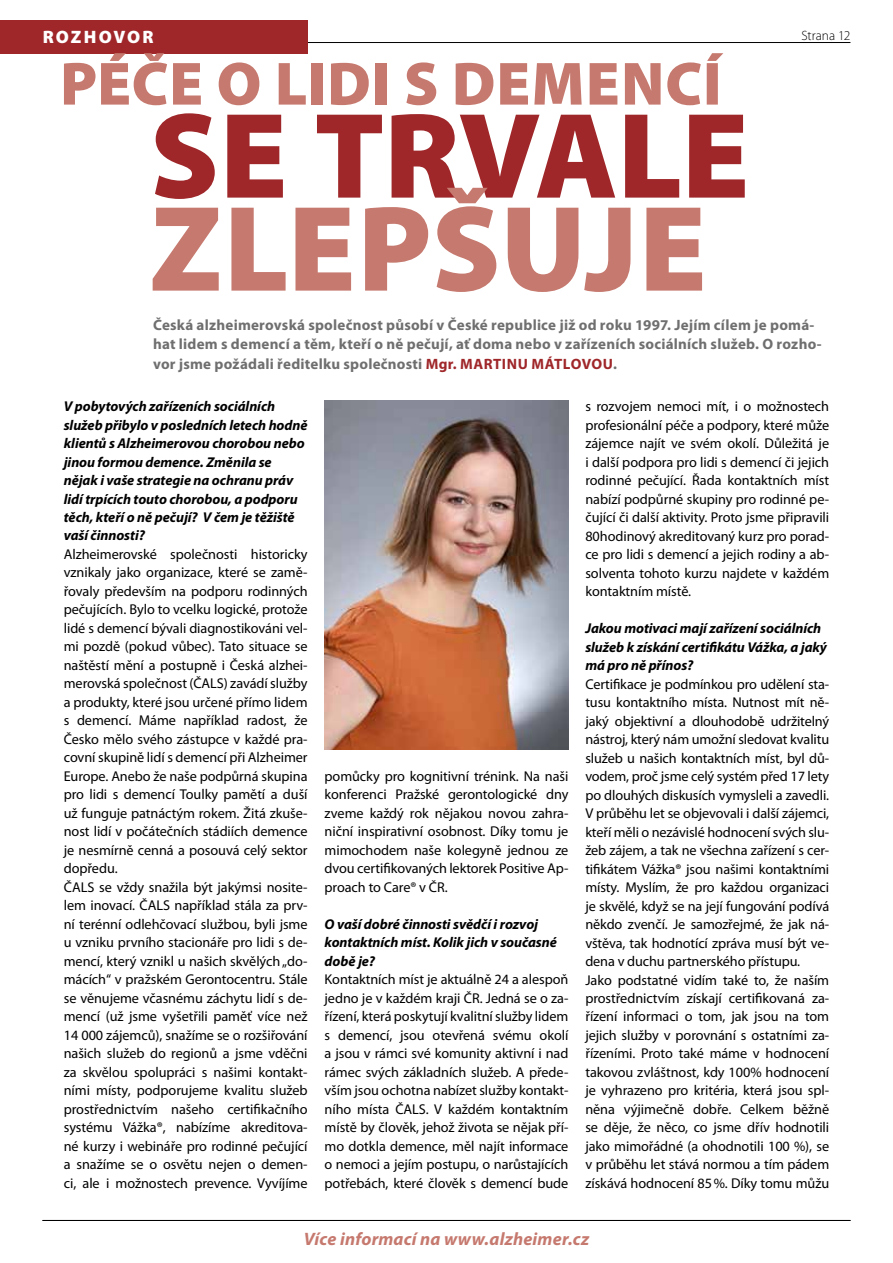
<style>
.page{position:relative;width:893px;height:1263px;background:#fff}
.page>*{position:absolute;margin:0;border:0;box-sizing:border-box;transform-origin:0 0}
.t1{font:900 123px "Myriad Pro";letter-spacing:-.005em;color:#9f272a}
.t2{font:900 123px "Myriad Pro";color:#c6796e}
.t3{font:900 61.5px "Myriad Pro";letter-spacing:.015em;color:#c6796e}
.t4{font:italic 700 18px "Myriad Pro";letter-spacing:.01em;color:#c6796e}
.t5{font:900 18px "Myriad Pro";letter-spacing:.115em;color:#fff}
.t6{font:700 15px/19.5px "Myriad Pro";letter-spacing:.015em;color:#706f6f}
.t7{font:14.25px/18.5px "Myriad Pro";letter-spacing:-.005em;color:#000;text-align:justify}
.t8{font:italic 700 14.25px/18.5px "Myriad Pro";letter-spacing:-.005em;color:#000}
.t9{font:300 13.5px "Myriad Pro";color:#000}
.s1{color:#9f272a}
</style>
<div class="page">
<hr style="left:43px;top:1220px;width:807px;height:1px;background:#000">
<hr style="left:43px;top:42px;width:807px;height:1px;background:#000">
<div style="left:0;top:20px;width:308px;height:33px;background:#9f272a"></div>
<img style="left:325px;top:400px;width:243px;height:350px">
<p class="t5" style="left:43px;top:25px;width:112px">ROZHOVOR</p>
<p class="t9" style="left:801px;top:27px;width:50px">Strana 12</p>
<h2 class="t3" style="left:60px;top:43px;width:663px">PÉČE O LIDI S DEMENCÍ</h2>
<h1 class="t1" style="left:150px;top:74px;width:601px">SE TRVALE</h1>
<h1 class="t2" style="left:150px;top:167px;width:558px">ZLEPŠUJE</h1>
<p class="t6" style="left:153px;top:315px;width:670px">Česká alzheimerovská společnost působí v České republice již od roku 1997. Jejím cílem je pomá&shy;hat lidem s demencí a těm, kteří o ně pečují, ať doma nebo v zařízeních sociálních služeb. O rozho&shy;vor jsme požádali ředitelku společnosti <span class="s1">Mgr. MARTINU MÁTLOVOU</span>.</p>
<p class="t8" style="left:64px;top:396px;width:245px">V pobytových zařízeních sociálních služeb přibylo v posledních letech hodně klientů s Alzheimerovou chorobou nebo jinou formou demence. Změnila se nějak i vaše strategie na ochranu práv lidí trpících touto chorobou, a podporu těch, kteří o ně pečují? V čem je těžiště vaší činnosti?</p>
<p class="t7" style="left:64px;top:545px;width:245px;text-align:left">Alzheimerovské společnosti historicky vznikaly jako organizace, které se zamě&shy;řovaly především na podporu rodinných pečujících. Bylo to vcelku logické, protože lidé s demencí bývali diagnostikováni vel&shy;mi pozdě (pokud vůbec). Tato situace se naštěstí mění a postupně i Česká alzhei&shy;merovská společnost (ČALS) zavádí služby a produkty, které jsou určené přímo lidem s demencí. Máme například radost, že Česko mělo svého zástupce v každé pra&shy;covní skupině lidí s demencí při Alzheimer Europe. Anebo že naše podpůrná skupina pro lidi s demencí Toulky pamětí a duší už funguje patnáctým rokem. Žitá zkuše&shy;nost lidí v počátečních stádiích demence je nesmírně cenná a posouvá celý sektor dopředu.<br>ČALS se vždy snažila být jakýmsi nosite&shy;lem inovací. ČALS například stála za prv&shy;ní terénní odlehčovací službou, byli jsme u vzniku prvního stacionáře pro lidi s de&shy;mencí, který vznikl u našich skvělých „do&shy;mácích“ v pražském Gerontocentru. Stále se věnujeme včasnému záchytu lidí s de&shy;mencí (už jsme vyšetřili paměť více než 14 000 zájemců), snažíme se o rozšiřování našich služeb do regionů a jsme vděčni za skvělou spolupráci s našimi kontakt&shy;ními místy, podporujeme kvalitu služeb prostřednictvím našeho certifikačního systému Vážka®, nabízíme akreditova&shy;né kurzy i webináře pro rodinné pečující a snažíme se o osvětu nejen o demen&shy;ci, ale i možnostech prevence. Vyvíjíme</p>
<p class="t7" style="left:585px;top:397px;width:245px">s rozvojem nemoci mít, i o možnostech profesionální péče a podpory, které může zájemce najít ve svém okolí. Důležitá je i další podpora pro lidi s demencí či jejich rodinné pečující. Řada kontaktních míst nabízí podpůrné skupiny pro rodinné pe&shy;čující či další aktivity. Proto jsme připravili 80hodinový akreditovaný kurz pro porad&shy;ce pro lidi s demencí a jejich rodiny a ab&shy;solventa tohoto kurzu najdete v každém kontaktním místě.</p>
<p class="t8" style="left:585px;top:618px;width:243px">Jakou motivaci mají zařízení sociálních služeb k získání certifikátu Vážka, a jaký má pro ně přínos?</p>
<p class="t7" style="left:585px;top:674px;width:245px;text-align:left">Certifikace je podmínkou pro udělení sta&shy;tusu kontaktního místa. Nutnost mít ně&shy;jaký objektivní a dlouhodobě udržitelný nástroj, který nám umožní sledovat kvalitu služeb u našich kontaktních míst, byl dů&shy;vodem, proč jsme celý systém před 17 lety po dlouhých diskusích vymysleli a zavedli.<br>V průběhu let se objevovali i další zájemci, kteří měli o nezávislé hodnocení svých slu&shy;žeb zájem, a tak ne všechna zařízení s cer&shy;tifikátem Vážka® jsou našimi kontaktními místy. Myslím, že pro každou organizaci je skvělé, když se na její fungování podívá někdo zvenčí. Je samozřejmé, že jak ná&shy;vštěva, tak hodnotící zpráva musí být ve&shy;dena v duchu partnerského přístupu.<br>Jako podstatné vidím také to, že naším prostřednictvím získají certifikovaná za&shy;řízení informaci o tom, jak jsou na tom jejich služby v porovnání s ostatními za&shy;řízeními. Proto také máme v hodnocení takovou zvláštnost, kdy 100% hodnocení je vyhrazeno pro kritéria, která jsou spl&shy;něna výjimečně dobře. Celkem běžně se děje, že něco, co jsme dřív hodnotili jako mimořádné (a ohodnotili 100 %), se v průběhu let stává normou a tím pádem získává hodnocení 85%. Díky tomu můžu</p>
<p class="t7" style="left:325px;top:767px;width:245px">pomůcky pro kognitivní trénink. Na naši konferenci Pražské gerontologické dny zveme každý rok nějakou novou zahra&shy;niční inspirativní osobnost. Díky tomu je mimochodem naše kolegyně jednou ze dvou certifikovaných lektorek Positive Ap&shy;proach to Care® v ČR.</p>
<p class="t8" style="left:325px;top:914px;width:234px">O vaší dobré činnosti svědčí i rozvoj kontaktních míst. Kolik jich v současné době je?</p>
<p class="t7" style="left:325px;top:970px;width:245px">Kontaktních míst je aktuálně 24 a alespoň jedno je v každém kraji ČR. Jedná se o za&shy;řízení, která poskytují kvalitní služby lidem s demencí, jsou otevřená svému okolí a jsou v rámci své komunity aktivní i nad rámec svých základních služeb. A přede&shy;vším jsou ochotna nabízet služby kontakt&shy;ního místa ČALS. V každém kontaktním místě by člověk, jehož života se nějak pří&shy;mo dotkla demence, měl najít informace o nemoci a jejím postupu, o narůstajících potřebách, které člověk s demencí bude</p>
<p class="t4" style="left:304px;top:1227px;width:287px">Více informací na www.alzheimer.cz</p>
</div>
